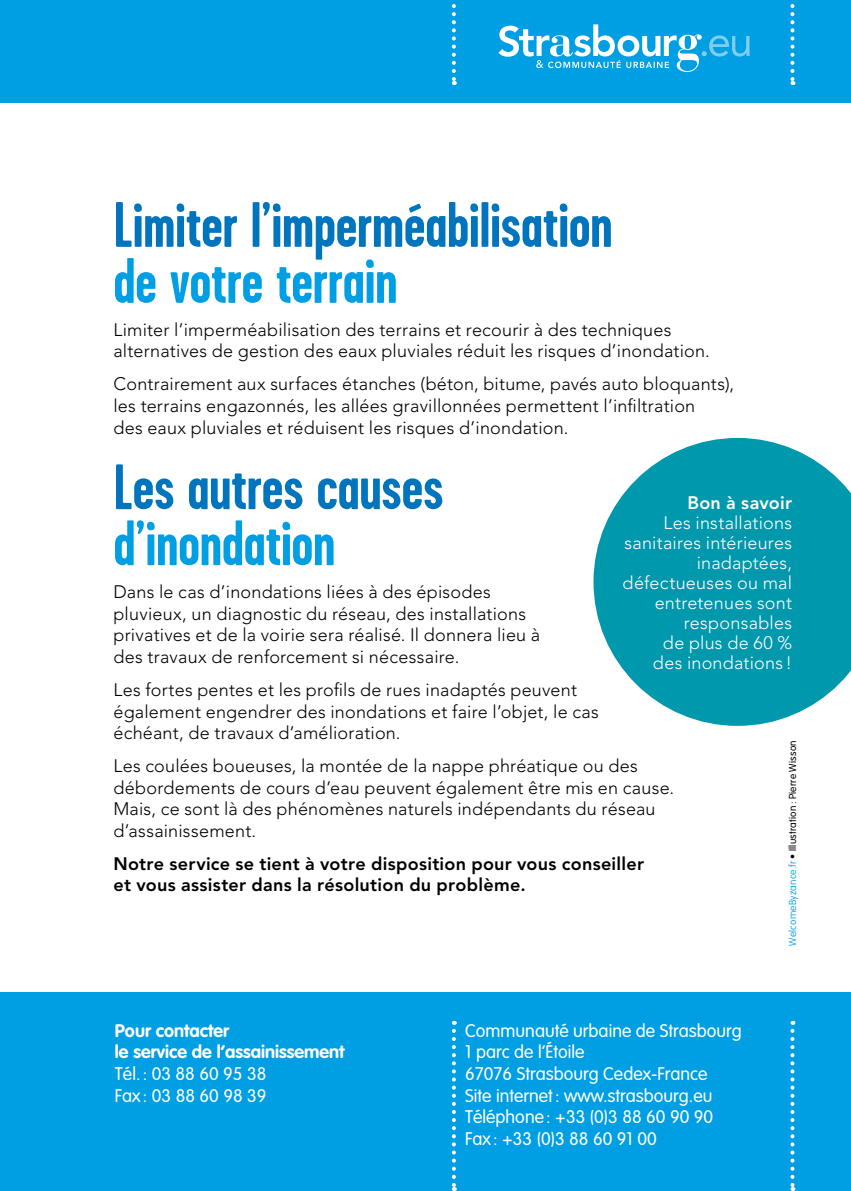
<style>
.page{position:relative;width:851px;height:1191px;background:#fff}
.page>*{position:absolute;margin:0;border:0;box-sizing:border-box;transform-origin:0 0}
.t1{font:700 64px/56px "Garage Gothic";letter-spacing:-.005em;color:#0075be}
.t2{font:300 18px/21.6px "Avenir";letter-spacing:.01em;color:#000}
.t3{font:300 18px/21.6px "VAG Rounded";color:#fff}
.t4{font:300 18px/20px "Avenir";letter-spacing:.01em;color:#fff;text-align:right}
.t5{font:800 18px/21.6px "Avenir";letter-spacing:.015em;color:#000}
.t6{font:700 18px/21.6px "VAG Rounded";color:#fff}
.t7{font:800 18px "Avenir";letter-spacing:.015em;color:#fff}
.t8{font:300 10px "VAG Rounded";letter-spacing:.03em;color:#000}
.s1{color:#009ee3}
.s2{font-weight:100;color:#009ee3}
.s3{font-weight:100}
</style>
<div class="page">
<svg style="left:593px;top:438px;width:257px;height:288px;fill:#0098ad"></svg>
<div style="left:0;top:0;width:850px;height:102px;background:#009ee3"></div>
<div style="left:0;top:992px;width:850px;height:199px;background:#009ee3"></div>
<svg style="left:452px;top:1030px;width:4px;height:161px"></svg>
<svg style="left:790px;top:1030px;width:4px;height:161px"></svg>
<svg style="left:452px;top:4px;width:4px;height:81px"></svg>
<svg style="left:790px;top:4px;width:4px;height:81px"></svg>
<svg style="left:498px;top:24px;width:251px;height:48px"></svg>
<p class="t1" style="left:113px;top:197px;width:500px">Limiter l’imperméabilisation <span class="s1">de votre terrain</span></p>
<p class="t2" style="left:113px;top:319px;width:597px">Limiter l’imperméabilisation des terrains et recourir à des techniques alternatives de gestion des eaux pluviales réduit les risques d’inondation.</p>
<p class="t2" style="left:113px;top:373px;width:622px">Contrairement aux surfaces étanches (béton, bitume, pavés auto bloquants), les terrains engazonnés, les allées gravillonnées permettent l’infiltration<br>des eaux pluviales et réduisent les risques d’inondation.</p>
<p class="t1" style="left:113px;top:460px;width:331px">Les autres causes <span class="s1">d’inondation</span></p>
<p class="t2" style="left:113px;top:581px;width:428px">Dans le cas d’inondations liées à des épisodes pluvieux, un diagnostic du réseau, des installations privatives et de la voirie sera réalisé. Il donnera lieu à des travaux de renforcement si nécessaire.</p>
<p class="t2" style="left:113px;top:679px;width:487px">Les fortes pentes et les profils de rues inadaptés peuvent également engendrer des inondations et faire l’objet, le cas échéant, de travaux d’amélioration.</p>
<p class="t2" style="left:113px;top:755px;width:562px">Les coulées boueuses, la montée de la nappe phréatique ou des débordements de cours d’eau peuvent également être mis en cause.<br>Mais, ce sont là des phénomènes naturels indépendants du réseau d’assainissement.</p>
<p class="t5" style="left:113px;top:852px;width:532px">Notre service se tient à votre disposition pour vous conseiller et vous assister dans la résolution du problème.</p>
<p class="t7" style="left:687px;top:492px;width:106px">Bon à savoir</p>
<p class="t4" style="left:622px;top:512px;width:171px">Les installations sanitaires intérieures inadaptées, défectueuses ou mal entretenues sont responsables<br>de plus de 60 %<br>des inondations !</p>
<p class="t8" style="left:786px;top:945px;width:207px;rotate:-90deg"><span class="s2">WelcomeByzance.fr</span> <span class="s3">•</span> Illustration: Pierre Wisson</p>
<p class="t6" style="left:115px;top:1019px;width:231px">Pour contacter<br>le service de l’assainissement</p>
<p class="t3" style="left:115px;top:1062px;width:153px">Tél. : 03 88 60 95 38</p>
<p class="t3" style="left:115px;top:1084px;width:153px">Fax : 03 88 60 98 39</p>
<p class="t3" style="left:465px;top:1019px;width:278px">Communauté urbaine de Strasbourg</p>
<p class="t3" style="left:465px;top:1041px;width:121px">1 parc de l’Étoile</p>
<p class="t3" style="left:465px;top:1063px;width:244px">67076 Strasbourg Cedex-France</p>
<p class="t3" style="left:465px;top:1084px;width:249px">Site internet: www.strasbourg.eu<br>Téléphone: +33 (0)3 88 60 90 90</p>
<p class="t3" style="left:465px;top:1127px;width:193px">Fax : +33 (0)3 88 60 91 00</p>
</div>
